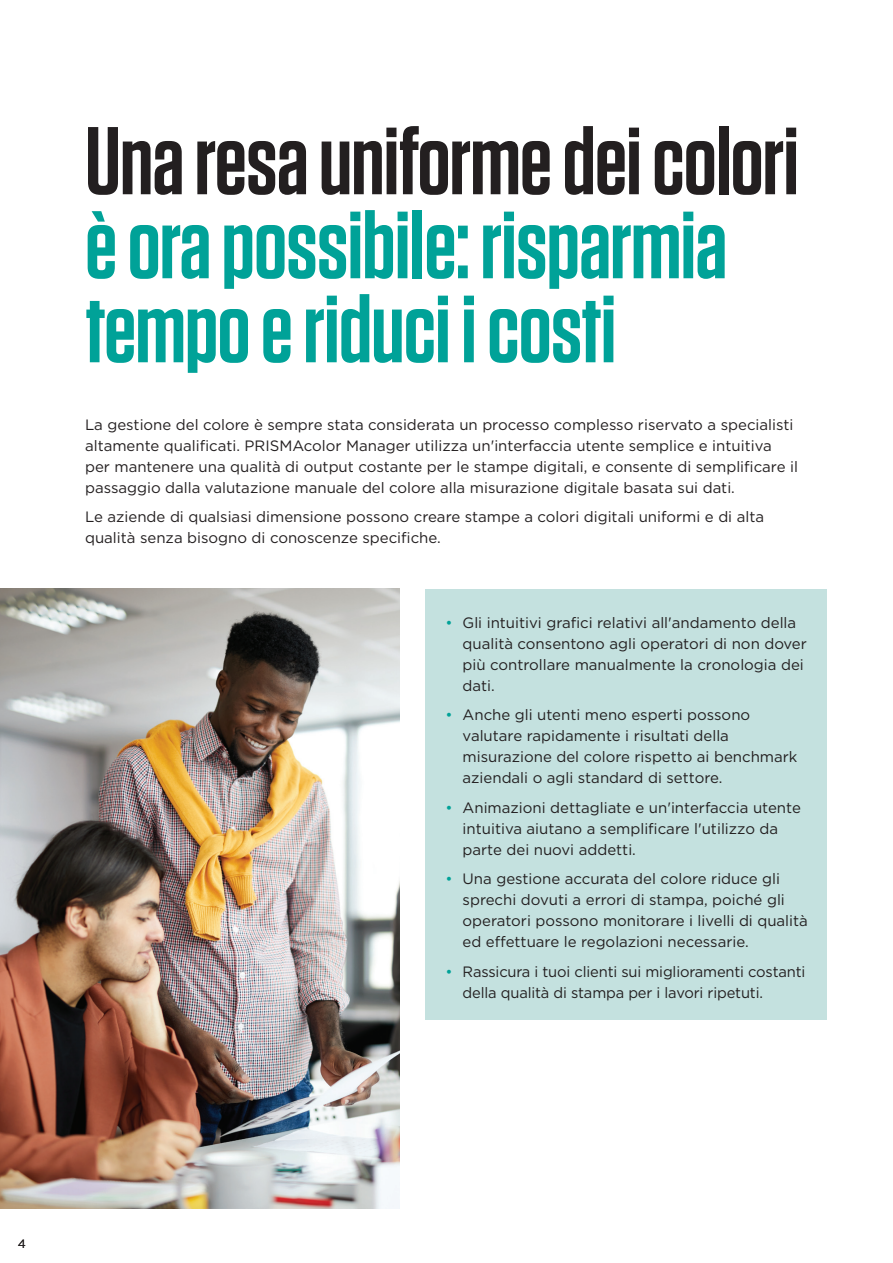
<style>
.page{position:relative;width:893px;height:1263px;background:#fff}
.page>*{position:absolute;margin:0;border:0;box-sizing:border-box;transform-origin:0 0}
.t1{font:600 96px/84px "Tungsten";letter-spacing:-.01em;color:#00a298}
.t2{font:15px/21px "Gotham";color:#231f20}
.t3{font:12px "Gotham";color:#231f20}
.s1{color:#231f20}
.s2{color:#00a298}
</style>
<div class="page">
<div style="left:425px;top:590px;width:402px;height:430px;background:#c4e1df"></div>
<img style="left:0;top:589px;width:400px;height:620px">
<p class="t1" style="left:85px;top:121px;width:715px"><span class="s1">Una resa uniforme dei colori </span>è ora possibile: risparmia tempo e riduci i costi</p>
<p class="t2" style="left:85px;top:414px;width:714px">La gestione del colore è sempre stata considerata un processo complesso riservato a specialisti altamente qualificati. PRISMAcolor Manager utilizza un'interfaccia utente semplice e intuitiva per mantenere una qualità di output costante per le stampe digitali, e consente di semplificare il passaggio dalla valutazione manuale del colore alla misurazione digitale basata sui dati.</p>
<p class="t2" style="left:85px;top:506px;width:681px">Le aziende di qualsiasi dimensione possono creare stampe a colori digitali uniformi e di alta qualità senza bisogno di conoscenze specifiche.</p>
<p class="t2" style="left:463px;top:611px;width:346px;text-indent:-17px"><span class="s2">•</span> Gli intuitivi grafici relativi all'andamento della qualità consentono agli operatori di non dover più controllare manualmente la cronologia dei dati.</p>
<p class="t2" style="left:463px;top:704px;width:336px;text-indent:-17px"><span class="s2">•</span> Anche gli utenti meno esperti possono valutare rapidamente i risultati della misurazione del colore rispetto ai benchmark aziendali o agli standard di settore.</p>
<p class="t2" style="left:463px;top:796px;width:340px;text-indent:-17px"><span class="s2">•</span> Animazioni dettagliate e un'interfaccia utente intuitiva aiutano a semplificare l'utilizzo da parte dei nuovi addetti.</p>
<p class="t2" style="left:463px;top:868px;width:347px;text-indent:-17px"><span class="s2">•</span> Una gestione accurata del colore riduce gli sprechi dovuti a errori di stampa, poiché gli operatori possono monitorare i livelli di qualità ed effettuare le regolazioni necessarie.</p>
<p class="t2" style="left:463px;top:960px;width:344px;text-indent:-17px"><span class="s2">•</span> Rassicura i tuoi clienti sui miglioramenti costanti della qualità di stampa per i lavori ripetuti.</p>
<p class="t3" style="left:18px;top:1236px;width:10px">4</p>
</div>
